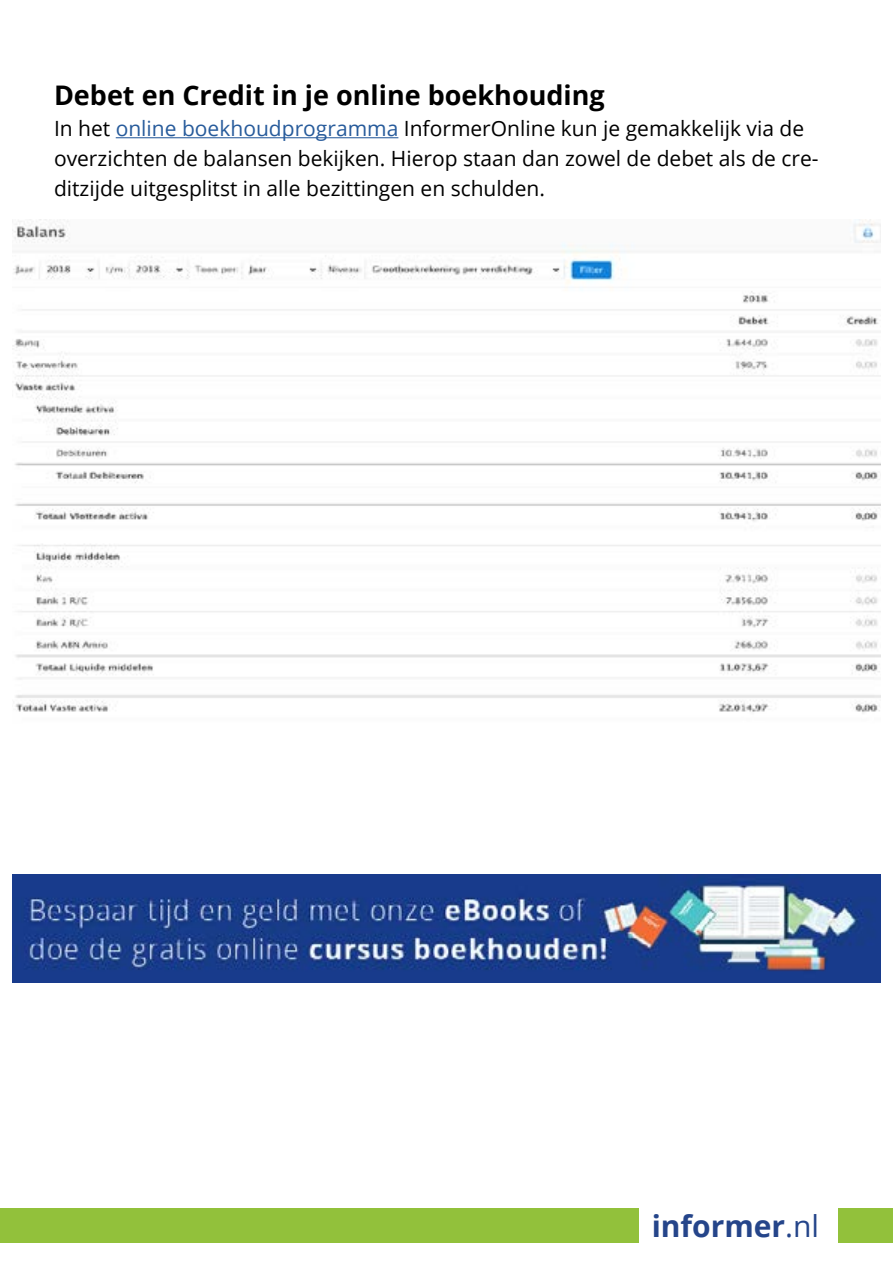
<style>
.page{position:relative;width:893px;height:1263px;background:#fff}
.page>*{position:absolute;margin:0;border:0;box-sizing:border-box;transform-origin:0 0}
.t1{font:700 30px "Open Sans";color:#25458a}
.t2{font:700 27px "Open Sans";color:#000}
.t3{font:21px/30px "Open Sans";color:#000}
.s1{color:#275b9b}
.s2{font-weight:400}
</style>
<div class="page">
<div style="left:0;top:1209px;width:893px;height:34px;background:#92c13b"></div>
<div style="left:640px;top:1202px;width:198px;height:49px;background:#fff"></div>
<hr style="left:116px;top:137px;width:282px;height:1px;background:#275b9b">
<img style="left:12px;top:874px;width:869px;height:108px">
<img style="left:12px;top:220px;width:869px;height:493px">
<p class="t2" style="left:54px;top:76px;width:552px">Debet en Credit in je online boekhouding</p>
<p class="t3" style="left:54px;top:113px;width:766px">In het <span class="s1">online boekhoudprogramma</span> InformerOnline kun je gemakkelijk via de overzichten de balansen bekijken. Hierop staan dan zowel de debet als de cre&shy;ditzijde uitgesplitst in alle bezittingen en schulden.</p>
<h1 class="t1" style="left:652px;top:1205px;width:169px">informer<span class="s2">.nl</span></h1>
</div>
